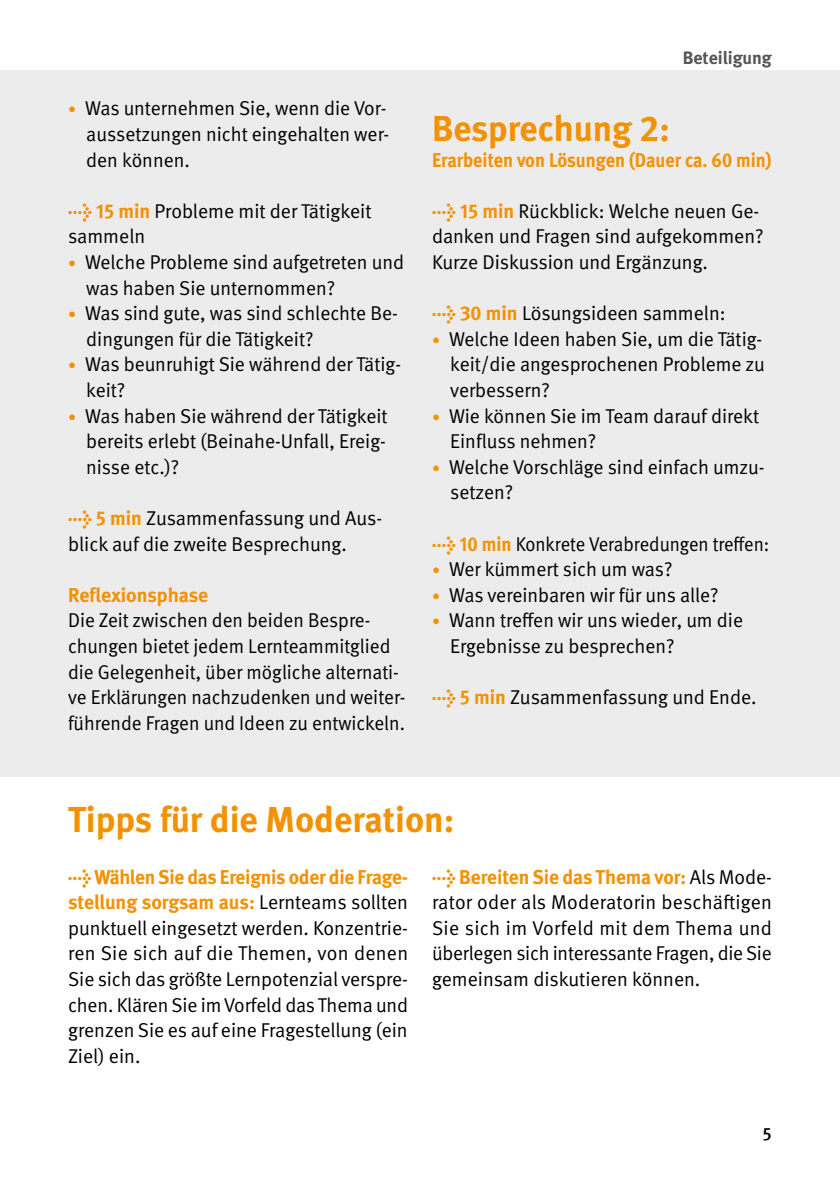
<style>
.page{position:relative;width:840px;height:1191px;background:#fff}
.page>*{position:absolute;margin:0;border:0;box-sizing:border-box;transform-origin:0 0}
.t1{font:700 36px "DGUV Meta";color:#f39100}
.t2{font:20px/25.6px "DGUV Meta";color:#000}
.t3{font:20px/25.6px "DGUV Meta";color:#000;scale:.96 1}
.t4{font:700 20px "DGUV Meta";color:#f39100;scale:.92 1}
.t5{font:20px "DGUV Meta";color:#000;scale:.93 1}
.t6{font:700 20px "DGUV Meta";color:#f39100}
.t7{font:700 18px "DGUV Meta";color:#565656}
.t8{font:500 18px "DGUV Meta";color:#000}
.s1{font-size:16px;color:#f39100}
.s2{font-weight:700;color:#f39100}
</style>
<div class="page">
<div style="left:0;top:70px;width:839px;height:707px;background:#ececed"></div>
<p class="t2" style="left:86px;top:96px;width:304px;text-indent:-18px"><span class="s1">•</span> Was unternehmen Sie, wenn die Vor&shy;aussetzungen nicht eingehalten wer&shy;den können.</p>
<p class="t2" style="left:68px;top:198px;width:305px"><span class="s2">→ 15 min</span> Probleme mit der Tätigkeit sammeln</p>
<p class="t2" style="left:86px;top:250px;width:319px;text-indent:-18px"><span class="s1">•</span> Welche Probleme sind aufgetreten und was haben Sie unternommen?</p>
<p class="t2" style="left:86px;top:301px;width:313px;text-indent:-18px"><span class="s1">•</span> Was sind gute, was sind schlechte Be&shy;dingungen für die Tätigkeit?</p>
<p class="t2" style="left:86px;top:352px;width:316px;text-indent:-18px"><span class="s1">•</span> Was beunruhigt Sie während der Tätig&shy;keit?</p>
<p class="t2" style="left:86px;top:403px;width:303px;text-align:justify;text-indent:-18px"><span class="s1">•</span> Was haben Sie während der Tätigkeit bereits erlebt (Beinahe-Unfall, Ereig&shy;nisse etc.)?</p>
<p class="t2" style="left:68px;top:506px;width:315px"><span class="s2">→ 5 min</span> Zusammenfassung und Aus&shy;blick auf die zweite Besprechung.</p>
<p class="t6" style="left:68px;top:583px;width:142px">Reflexionsphase</p>
<p class="t3" style="left:68px;top:608px;width:353px">Die Zeit zwischen den beiden Bespre&shy;chungen bietet jedem Lernteammitglied die Gelegenheit, über mögliche alternati&shy;ve Erklärungen nachzudenken und weiter&shy;führende Fragen und Ideen zu entwickeln.</p>
<p class="t7" style="left:682px;top:47px;width:91px">Beteiligung</p>
<h1 class="t1" style="left:432px;top:107px;width:239px">Besprechung 2:</h1>
<p class="t4" style="left:432px;top:148px;width:370px">Erarbeiten von Lösungen (Dauer ca. 60 min)</p>
<p class="t2" style="left:432px;top:198px;width:333px"><span class="s2">→ 15 min</span> Rückblick: Welche neuen Ge&shy;danken und Fragen sind aufgekommen?<br>Kurze Diskussion und Ergänzung.</p>
<p class="t2" style="left:432px;top:301px;width:295px"><span class="s2">→ 30 min</span> Lösungsideen sammeln:</p>
<p class="t2" style="left:450px;top:326px;width:316px;text-indent:-18px"><span class="s1">•</span> Welche Ideen haben Sie, um die Tätig&shy;keit/die angesprochenen Probleme zu verbessern?</p>
<p class="t2" style="left:450px;top:403px;width:310px;text-indent:-18px"><span class="s1">•</span> Wie können Sie im Team darauf direkt<br>Einfluss nehmen?</p>
<p class="t2" style="left:450px;top:454px;width:316px;text-indent:-18px"><span class="s1">•</span> Welche Vorschläge sind einfach umzu&shy;setzen?</p>
<p class="t5" style="left:432px;top:532px;width:364px"><span class="s2">→ 10 min</span> Konkrete Verabredungen treffen:</p>
<p class="t2" style="left:432px;top:557px;width:242px"><span class="s1">•</span> Wer kümmert sich um was?</p>
<p class="t2" style="left:432px;top:582px;width:288px"><span class="s1">•</span> Was vereinbaren wir für uns alle?</p>
<p class="t2" style="left:450px;top:608px;width:294px;text-indent:-18px"><span class="s1">•</span> Wann treffen wir uns wieder, um die<br>Ergebnisse zu besprechen?</p>
<p class="t2" style="left:432px;top:685px;width:326px"><span class="s2">→ 5 min</span> Zusammenfassung und Ende.</p>
<h1 class="t1" style="left:68px;top:798px;width:387px">Tipps für die Moderation:</h1>
<p class="t2" style="left:68px;top:864px;width:341px;text-align:justify"><span class="s2">→ Wählen Sie das Ereignis oder die Frage&shy;stellung sorgsam aus:</span> Lernteams sollten punktuell eingesetzt werden. Konzentrie&shy;ren Sie sich auf die Themen, von denen Sie sich das größte Lernpotenzial verspre&shy;chen. Klären Sie im Vorfeld das Thema und grenzen Sie es auf eine Fragestellung (ein Ziel) ein.</p>
<p class="t2" style="left:432px;top:864px;width:341px;text-align:justify"><span class="s2">→ Bereiten Sie das Thema vor:</span> Als Mode&shy;rator oder als Moderatorin beschäftigen Sie sich im Vorfeld mit dem Thema und überlegen sich interessante Fragen, die Sie gemeinsam diskutieren können.</p>
<p class="t8" style="left:762px;top:1123px;width:10px">5</p>
</div>
